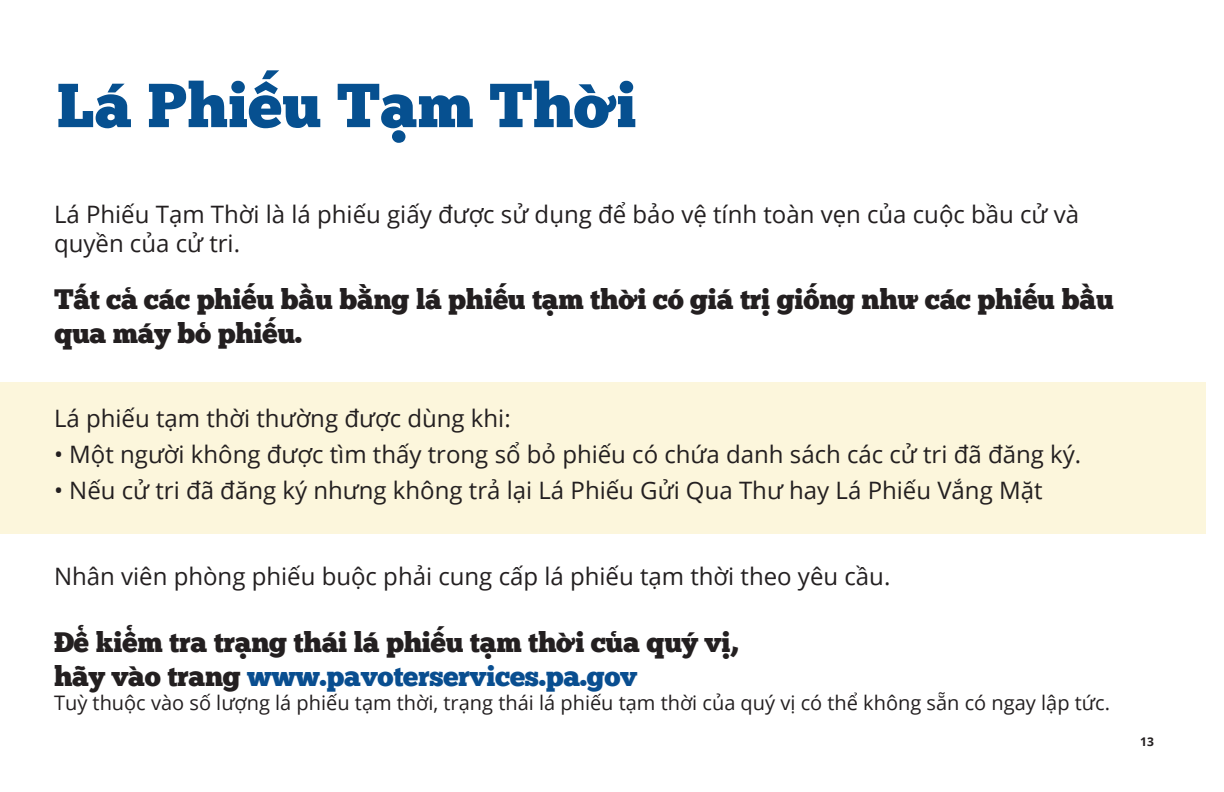
<style>
.page{position:relative;width:1224px;height:792px;background:#fff}
.page>*{position:absolute;margin:0;border:0;box-sizing:border-box;transform-origin:0 0}
.t1{font:62px "Chunk Five Ex";color:#065090}
.t2{font:28px/33.6px "Chunk Five Ex";letter-spacing:-.01em;color:#231f20}
.t3{font:24px/28.8px "Open Sans";color:#231f20}
.t4{font:20px "Open Sans";color:#231f20}
.t5{font:700 12px "Open Sans";color:#231f20}
.s1{color:#094e90}
</style>
<div class="page">
<div style="left:0;top:382px;width:1206px;height:152px;background:#fcf6dc"></div>
<h1 class="t1" style="left:57px;top:59px;width:582px">Lá Phiếu Tạm Thời</h1>
<p class="t3" style="left:54px;top:199px;width:1027px">Lá Phiếu Tạm Thời là lá phiếu giấy được sử dụng để bảo vệ tính toàn vẹn của cuộc bầu cử và quyền của cử tri.</p>
<p class="t2" style="left:54px;top:282px;width:1061px">Tất cả các phiếu bầu bằng lá phiếu tạm thời có giá trị giống như các phiếu bầu qua máy bỏ phiếu.</p>
<p class="t3" style="left:54px;top:403px;width:458px">Lá phiếu tạm thời thường được dùng khi:</p>
<p class="t3" style="left:54px;top:439px;width:1029px">• Một người không được tìm thấy trong sổ bỏ phiếu có chứa danh sách các cử tri đã đăng ký.</p>
<p class="t3" style="left:54px;top:475px;width:990px">• Nếu cử tri đã đăng ký nhưng không trả lại Lá Phiếu Gửi Qua Thư hay Lá Phiếu Vắng Mặt</p>
<p class="t3" style="left:54px;top:562px;width:838px">Nhân viên phòng phiếu buộc phải cung cấp lá phiếu tạm thời theo yêu cầu.</p>
<p class="t2" style="left:54px;top:625px;width:685px">Để kiểm tra trạng thái lá phiếu tạm thời của quý vị, hãy vào trang <span class="s1">www.pavoterservices.pa.gov</span></p>
<p class="t4" style="left:54px;top:689px;width:1058px">Tuỳ thuộc vào số lượng lá phiếu tạm thời, trạng thái lá phiếu tạm thời của quý vị có thể không sẵn có ngay lập tức.</p>
<p class="t5" style="left:1140px;top:733px;width:15px">13</p>
</div>
